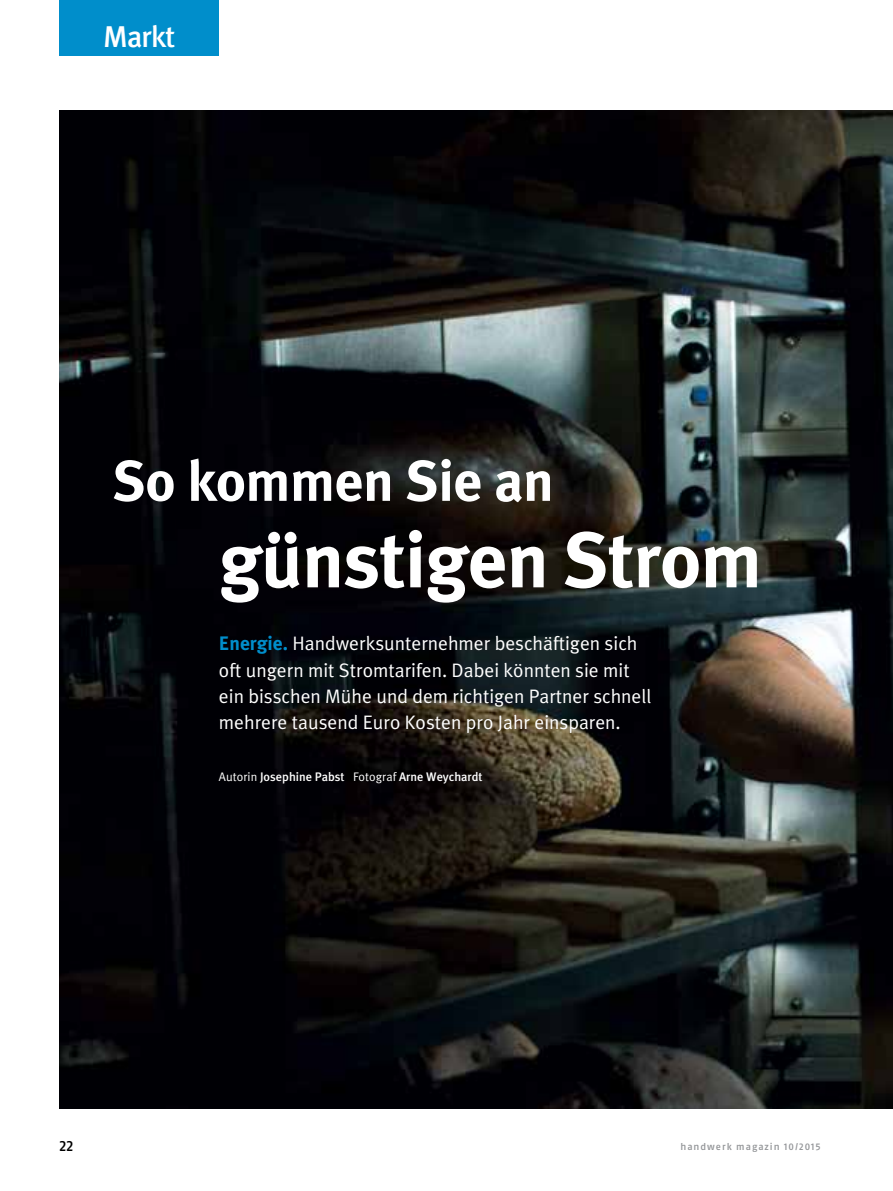
<style>
.page{position:relative;width:893px;height:1191px;background:#fff}
.page>*{position:absolute;margin:0;border:0;box-sizing:border-box;transform-origin:0 0}
.t1{font:700 78px "Meta Plus";letter-spacing:-.01em;color:#fff}
.t2{font:700 57px "Meta Plus";letter-spacing:-.01em;color:#fff}
.t3{font:500 30px "Meta Plus";letter-spacing:-.025em;color:#fff}
.t4{font:19.5px/26.2px "Meta Plus Normal";color:#fff}
.t5{font:15px "Fago No Med Lf";color:#000}
.t6{font:500 12.3px "Meta Plus";color:#fff}
.t7{font:9.75px "Fago No Med Lf";letter-spacing:.1em;color:#939598}
.s1{font-family:"Meta Plus";font-weight:700;color:#008ecb}
.s2{font-family:"Meta Plus Normal";font-weight:400}
</style>
<div class="page">
<img style="left:60px;top:111px;width:833px;height:997px">
<div style="left:60px;top:0;width:159px;height:55px;background:#008ecb"></div>
<h3 class="t3" style="left:103px;top:19px;width:74px">Markt</h3>
<h2 class="t2" style="left:113px;top:448px;width:443px">So kommen Sie an</h2>
<h1 class="t1" style="left:219px;top:515px;width:545px">günstigen Strom</h1>
<p class="t4" style="left:219px;top:630px;width:434px"><span class="s1">Energie.</span> Handwerksunternehmer beschäftigen sich oft ungern mit Stromtarifen. Dabei könnten sie mit ein bisschen Mühe und dem richtigen Partner schnell mehrere tausend Euro Kosten pro Jahr einsparen.</p>
<p class="t6" style="left:219px;top:769px;width:265px"><span class="s2">Autorin</span> Josephine Pabst <span class="s2">Fotograf</span> Arne Weychardt</p>
<p class="t5" style="left:60px;top:1136px;width:15px">22</p>
<p class="t7" style="left:680px;top:1141px;width:142px">handwerk magazin 10/2015</p>
</div>
